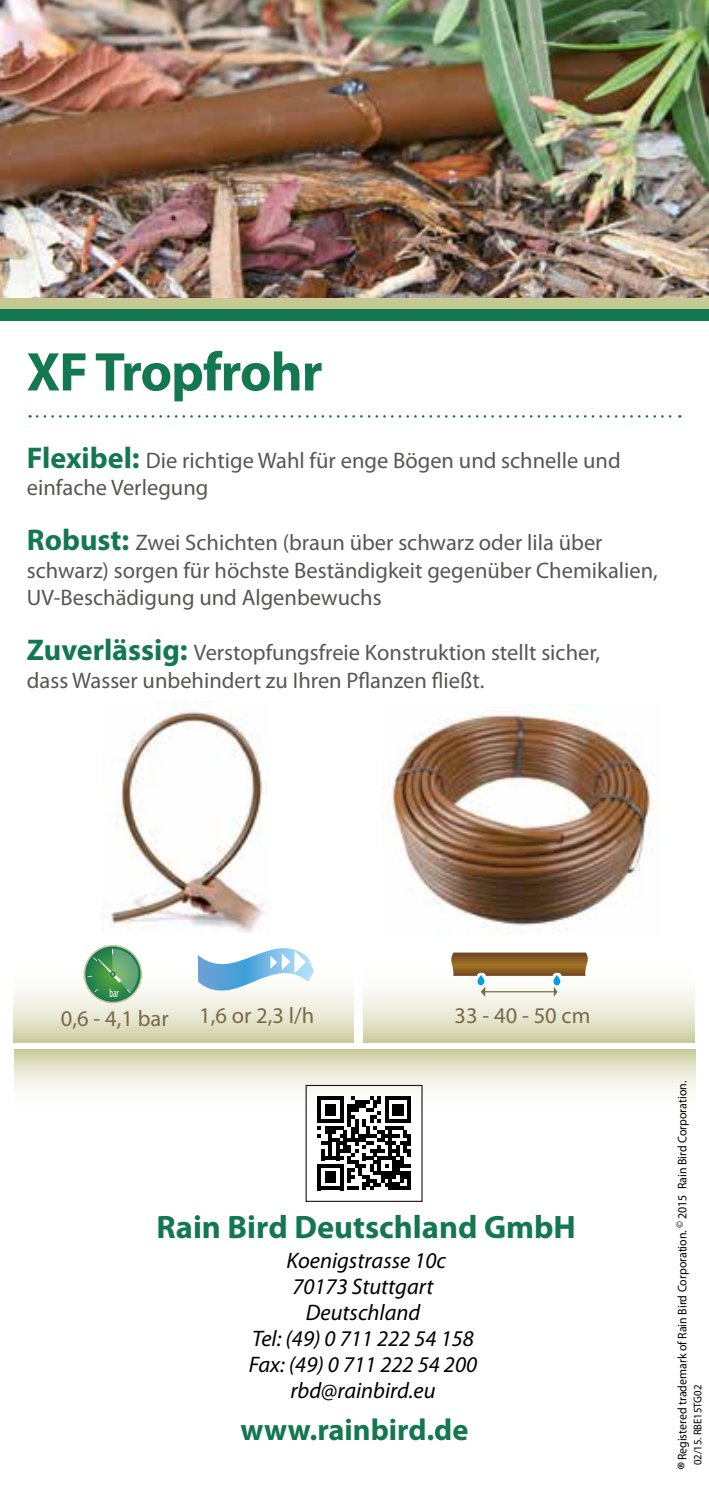
<style>
.page{position:relative;width:709px;height:1489px;background:#fff}
.page>*{position:absolute;margin:0;border:0;box-sizing:border-box;transform-origin:0 0}
.t1{font:700 55px "Myriad Pro";letter-spacing:-.02em;color:#137750}
.t2{font:700 32.5px "Myriad Pro";color:#137750}
.t3{font:700 30.25px "Myriad Pro";color:#137750}
.t4{font:22.5px/27.5px "Myriad Pro";color:#575756}
.t5{font:italic 22.5px/26px "Myriad Pro";color:#000;text-align:center}
.t6{font:22.5px "Myriad Pro";color:#796a49}
.t7{font:12.5px "Myriad Pro";color:#000;scale:.95 1}
.t8{font:condensed 12.25px "Myriad Pro";color:#fff;scale:.75 1}
.t9{font:11.25px "Myriad Pro";color:#000;scale:.95 1}
.s1{font-weight:700;font-size:30px;color:#137750}
.s2{font-size:20px}
</style>
<div class="page">
<svg style="left:363px;top:975px;width:331px;height:67px"></svg>
<svg style="left:13px;top:955px;width:341px;height:87px"></svg>
<div style="left:0;top:0;width:709px;height:321px;background:#137750"></div>
<div style="left:0;top:0;width:709px;height:308px;background:#c7c993"></div>
<svg style="left:37px;top:415px;width:643px;height:2px"></svg>
<img style="left:0;top:0;width:709px;height:298px">
<img style="left:382px;top:704px;width:273px;height:230px">
<img style="left:101px;top:702px;width:166px;height:231px">
<svg style="left:84px;top:945px;width:58px;height:58px;background:#75ae80"></svg>
<svg style="left:198px;top:948px;width:116px;height:49px"></svg>
<hr style="left:481px;top:991px;width:76px;height:1px;background:#796a48">
<svg style="left:481px;top:986px;width:4px;height:10px"></svg>
<svg style="left:554px;top:986px;width:3px;height:10px"></svg>
<svg style="left:451px;top:952px;width:137px;height:23px;background:#8e652d"></svg>
<svg style="left:477px;top:975px;width:7px;height:10px"></svg>
<svg style="left:553px;top:975px;width:7px;height:10px"></svg>
<svg style="left:14px;top:1049px;width:682px;height:75px"></svg>
<svg style="left:317px;top:1096px;width:94px;height:94px"></svg>
<hr style="left:407px;top:1171px;width:4px;height:19px;background:#000">
<h1 class="t1" style="left:27px;top:336px;width:297px">XF Tropfrohr</h1>
<p class="t4" style="left:27px;top:446px;width:595px"><span class="s1">Flexibel:</span> Die richtige Wahl für enge Bögen und schnelle und einfache Verlegung</p>
<p class="t4" style="left:27px;top:528px;width:632px"><span class="s1">Robust:</span> Zwei Schichten (braun über schwarz oder lila über schwarz) sorgen für höchste Beständigkeit gegenüber Chemikalien,<br>UV-Beschädigung und Algenbewuchs</p>
<p class="t4" style="left:27px;top:638px;width:575px"><span class="s1">Zuverlässig:</span> Verstopfungsfreie Konstruktion stellt sicher, dass Wasser unbehindert zu Ihren Pflanzen fließt.</p>
<p class="t8" style="left:109px;top:985px;width:14px">bar</p>
<p class="t6" style="left:61px;top:1004px;width:109px">0,6 - 4,1 bar</p>
<p class="t6" style="left:199px;top:1001px;width:117px">1,6 or 2,3 l/h</p>
<p class="t6" style="left:454px;top:1001px;width:137px">33 - 40 - 50 cm</p>
<h2 class="t2" style="left:156px;top:1206px;width:421px">Rain Bird Deutschland gmbH</h2>
<p class="t5" style="left:249px;top:1246px;width:230px">Koenigstrasse 10c<br>70173 Stuttgart<br>Deutschland<br>Tel: (49) 0 711 222 54 158<br>Fax: (49) 0 711 222 54 200 rbd@rainbird.eu</p>
<h3 class="t3" style="left:240px;top:1409px;width:229px">www.rainbird.de</h3>
<p class="t7" style="left:674px;top:1470px;width:411px;rotate:-90deg"><span class="s2">®</span> Registered trademark of Rain Bird Corporation. <sup>©</sup> 2015 Rain Bird Corporation.</p>
<p class="t9" style="left:690px;top:1465px;width:86px;rotate:-90deg">02/15. RBE15TG02</p>
</div>
